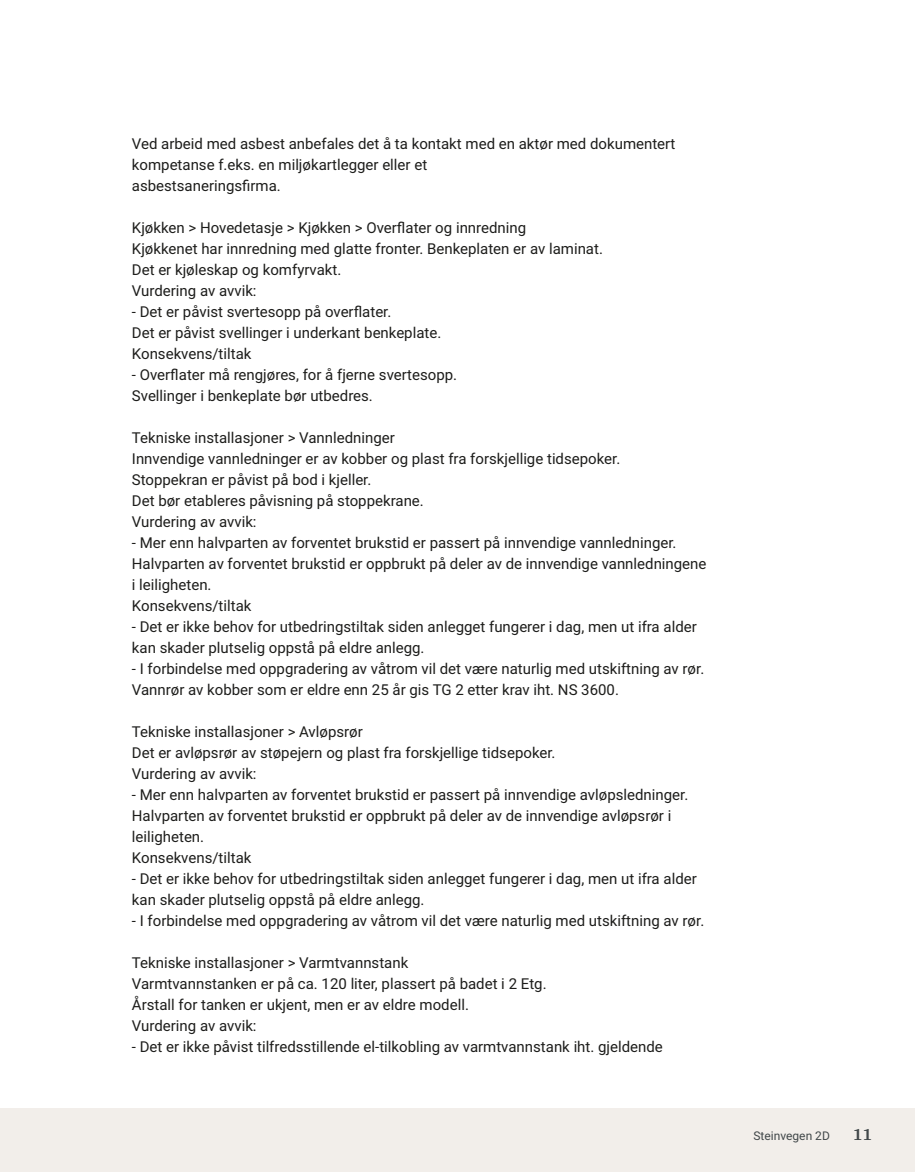
<style>
.page{position:relative;width:915px;height:1172px;background:#fff}
.page>*{position:absolute;margin:0;border:0;box-sizing:border-box;transform-origin:0 0}
.t1{font:700 18px "Arya";color:#414749}
.t2{font:15px/21px "Roboto Vitec";color:#1d1d1b}
.t3{font:12px "Roboto Vitec";color:#414749}
</style>
<div class="page">
<div style="left:0;top:1108px;width:914px;height:64px;background:#f2eeea"></div>
<p class="t2" style="left:132px;top:132px;width:545px">Ved arbeid med asbest anbefales det å ta kontakt med en aktør med dokumentert kompetanse f.eks. en miljøkartlegger eller et<br>asbestsaneringsfirma.</p>
<p class="t2" style="left:132px;top:216px;width:472px">Kjøkken &gt; Hovedetasje &gt; Kjøkken &gt; Overflater og innredning<br>Kjøkkenet har innredning med glatte fronter. Benkeplaten er av laminat.<br>Det er kjøleskap og komfyrvakt.<br>Vurdering av avvik:<br>‑ Det er påvist svertesopp på overflater.<br>Det er påvist svellinger i underkant benkeplate.<br>Konsekvens/ tiltak<br>‑ Overflater må rengjøres, for å fjerne svertesopp.<br>Svellinger i benkeplate bør utbedres.</p>
<p class="t2" style="left:132px;top:426px;width:576px">Tekniske installasjoner &gt; Vannledninger<br>Innvendige vannledninger er av kobber og plast fra forskjellige tidsepoker.<br>Stoppekran er påvist på bod i kjeller.<br>Det bør etableres påvisning på stoppekrane.<br>Vurdering av avvik:<br>‑ Mer enn halvparten av forventet brukstid er passert på innvendige vannledninger.<br>Halvparten av forventet brukstid er oppbrukt på deler av de innvendige vannledningene i leiligheten.<br>Konsekvens/ tiltak<br>‑ Det er ikke behov for utbedringstiltak siden anlegget fungerer i dag, men ut ifra alder kan skader plutselig oppstå på eldre anlegg.<br>‑ I forbindelse med oppgradering av våtrom vil det være naturlig med utskiftning av rør.<br>Vannrør av kobber som er eldre enn 25 år gis TG 2 etter krav iht. NS 3600.</p>
<p class="t2" style="left:132px;top:720px;width:573px">Tekniske installasjoner &gt; Avløpsrør<br>Det er avløpsrør av støpejern og plast fra forskjellige tidsepoker.<br>Vurdering av avvik:<br>‑ Mer enn halvparten av forventet brukstid er passert på innvendige avløpsledninger.<br>Halvparten av forventet brukstid er oppbrukt på deler av de innvendige avløpsrør i leiligheten.<br>Konsekvens/ tiltak<br>‑ Det er ikke behov for utbedringstiltak siden anlegget fungerer i dag, men ut ifra alder kan skader plutselig oppstå på eldre anlegg.<br>‑ I forbindelse med oppgradering av våtrom vil det være naturlig med utskiftning av rør.</p>
<p class="t2" style="left:132px;top:951px;width:532px">Tekniske installasjoner &gt; Varmtvannstank<br>Varmtvannstanken er på ca. 120 liter, plassert på badet i 2 Etg.<br>Årstall for tanken er ukjent, men er av eldre modell.<br>Vurdering av avvik:<br>‑ Det er ikke påvist tilfredsstillende el‑tilkobling av varmtvannstank iht. gjeldende</p>
<p class="t3" style="left:753px;top:1127px;width:78px">Steinvegen 2D</p>
<p class="t1" style="left:852px;top:1123px;width:21px">11</p>
</div>
